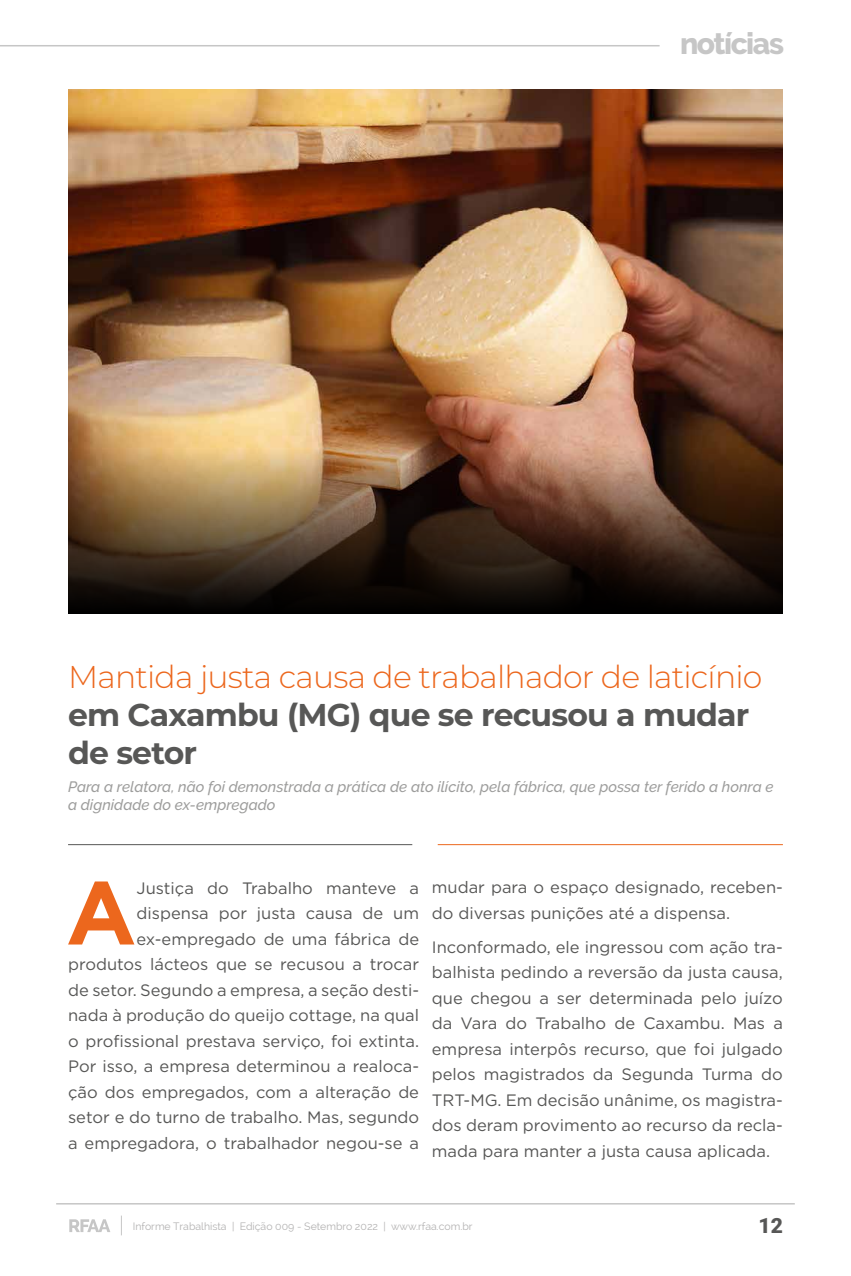
<style>
.page{position:relative;width:851px;height:1276px;background:#fff}
.page>*{position:absolute;margin:0;border:0;box-sizing:border-box;transform-origin:0 0}
.t1{font:700 89.4px "Gotham";color:#ec671d}
.t2{font:300 31.5px "Montserrat";letter-spacing:-.025em;color:#ec671d}
.t3{font:700 31.5px/37.8px "Montserrat";letter-spacing:-.025em;color:#575756}
.t4{font:800 30px "Raleway";letter-spacing:-.05em;color:#c6c6c6}
.t5{font:900 21px "Roboto";color:#575756}
.t6{font:16.5px/25.5px "Gotham";color:#575756;text-align:right}
.t7{font:italic 500 15px/18px "Raleway";color:#9d9d9c}
.t8{font:10.5px "Raleway";color:#b3b2b2}
</style>
<div class="page">
<img style="left:68px;top:89px;width:714px;height:360px">
<img style="left:68px;top:449px;width:714px;height:164px">
<hr style="left:68px;top:844px;width:344px;height:1px;background:#575756">
<hr style="left:437px;top:844px;width:345px;height:1px;background:#ec671d">
<svg style="left:121px;top:1215px;width:1px;height:20px"></svg>
<hr style="left:56px;top:1203px;width:738px;height:1px;background:#c6c6c6">
<svg style="left:69px;top:1219px;width:41px;height:13px"></svg>
<hr style="left:0;top:45px;width:659px;height:1px;background:#c6c6c6">
<h3 class="t4" style="left:680px;top:26px;width:105px">notícias</h3>
<h2 class="t2" style="left:68px;top:656px;width:695px">Mantida justa causa de trabalhador de laticínio</h2>
<h2 class="t3" style="left:68px;top:694px;width:682px">em Caxambu (MG) que se recusou a mudar de setor</h2>
<p class="t7" style="left:68px;top:777px;width:707px">Para a relatora, não foi demonstrada a prática de ato ilícito, pela fábrica, que possa ter ferido a honra e a dignidade do ex-empregado</p>
<p class="t6" style="left:68px;top:874px;width:352px">Justiça do Trabalho manteve a dispensa por justa causa de um ex-empregado de uma fábrica de produtos lácteos que se recusou a trocar de setor. Segundo a empresa, a seção desti&shy;nada à produção do queijo cottage, na qual o profissional prestava serviço, foi extinta.<br>Por isso, a empresa determinou a realoca&shy;ção dos empregados, com a alteração de setor e do turno de trabalho. Mas, segundo a empregadora, o trabalhador negou-se a</p>
<p class="t6" style="left:432px;top:874px;width:352px;text-align:left">mudar para o espaço designado, receben&shy;do diversas punições até a dispensa.</p>
<h1 class="t1" style="left:66px;top:861px;width:72px">A</h1>
<p class="t6" style="left:432px;top:934px;width:352px;text-align:justify">Inconformado, ele ingressou com ação tra&shy;balhista pedindo a reversão da justa causa, que chegou a ser determinada pelo juízo da Vara do Trabalho de Caxambu. Mas a empresa interpôs recurso, que foi julgado pelos magistrados da Segunda Turma do TRT-MG. Em decisão unânime, os magistra&shy;dos deram provimento ao recurso da recla&shy;mada para manter a justa causa aplicada.</p>
<p class="t8" style="left:133px;top:1220px;width:341px">Informe Trabalhista | Edição 009 - Setembro 2022 | www.rfaa.com.br</p>
<p class="t5" style="left:758px;top:1211px;width:26px">12</p>
</div>
